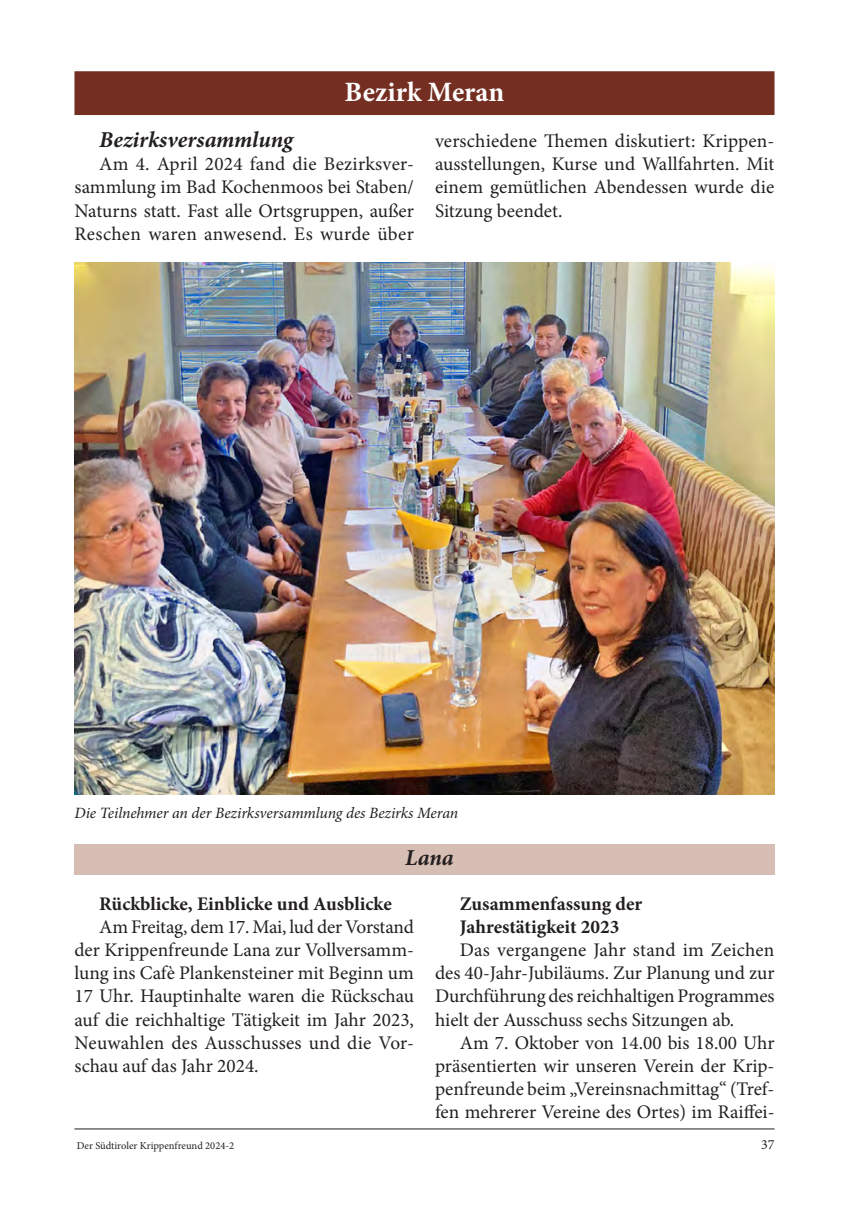
<style>
.page{position:relative;width:849px;height:1221px;background:#fff}
.page>*{position:absolute;margin:0;border:0;box-sizing:border-box;transform-origin:0 0}
.t1{font:700 28px "Minion Pro";color:#fff}
.t2{font:italic 700 22.75px "Minion Pro";color:#231f20}
.t3{font:19.25px/23.1px "Minion Pro";color:#231f20;text-align:justify}
.t4{font:700 19.25px/23.1px "Minion Pro";color:#231f20}
.t5{font:italic 15.75px "Minion Pro";letter-spacing:-.005em;color:#231f20}
.t6{font:14px "Minion Pro";color:#231f20}
.t7{font:10.5px "Minion Pro";color:#231f20}
</style>
<div class="page">
<hr style="left:74px;top:1128px;width:700px;height:1px;background:#231f20">
<div style="left:74px;top:71px;width:700px;height:44px;background:#752f22"></div>
<div style="left:74px;top:843px;width:700px;height:31px;background:#d7beb4"></div>
<img style="left:74px;top:263px;width:700px;height:531px">
<h1 class="t1" style="left:344px;top:72px;width:161px">Bezirk Meran</h1>
<p class="t2" style="left:99px;top:124px;width:195px">Bezirksversammlung</p>
<p class="t3" style="left:74px;top:153px;width:341px;text-indent:25px">Am 4. April 2024 fand die Bezirksver&shy;sammlung im Bad Kochenmoos bei Staben/ Naturns statt. Fast alle Ortsgruppen, außer Reschen waren anwesend. Es wurde über</p>
<p class="t3" style="left:435px;top:130px;width:341px">verschiedene Themen diskutiert: Krippen&shy;ausstellungen, Kurse und Wallfahrten. Mit einem gemütlichen Abendessen wurde die Sitzung beendet.</p>
<p class="t5" style="left:74px;top:801px;width:385px">Die Teilnehmer an der Bezirksversammlung des Bezirks Meran</p>
<p class="t2" style="left:405px;top:842px;width:50px">Lana</p>
<p class="t4" style="left:99px;top:892px;width:294px">Rückblicke, Einblicke und Ausblicke</p>
<p class="t3" style="left:74px;top:915px;width:341px;text-indent:25px">Am Freitag, dem 17. Mai, lud der Vorstand der Krippenfreunde Lana zur Vollversamm&shy;lung ins Cafè Plankensteiner mit Beginn um 17 Uhr. Hauptinhalte waren die Rückschau auf die reichhaltige Tätigkeit im Jahr 2023, Neuwahlen des Ausschusses und die Vor&shy;schau auf das Jahr 2024.</p>
<p class="t4" style="left:459px;top:892px;width:184px">Zusammenfassung der<br>Jahrestätigkeit 2023</p>
<p class="t3" style="left:435px;top:938px;width:341px;text-indent:25px">Das vergangene Jahr stand im Zeichen des 40-Jahr-Jubiläums. Zur Planung und zur Durchführung des reichhaltigen Programmes hielt der Ausschuss sechs Sitzungen ab.</p>
<p class="t3" style="left:435px;top:1030px;width:341px;text-indent:25px">Am 7. Oktober von 14.00 bis 18.00 Uhr präsentierten wir unseren Verein der Krip&shy;penfreunde beim „Vereinsnachmittag“ (Tref&shy;fen mehrerer Vereine des Ortes) im Raiffei-</p>
<p class="t7" style="left:77px;top:1138px;width:159px">Der Südtiroler Krippenfreund 2024-2</p>
<p class="t6" style="left:760px;top:1135px;width:15px">37</p>
</div>
